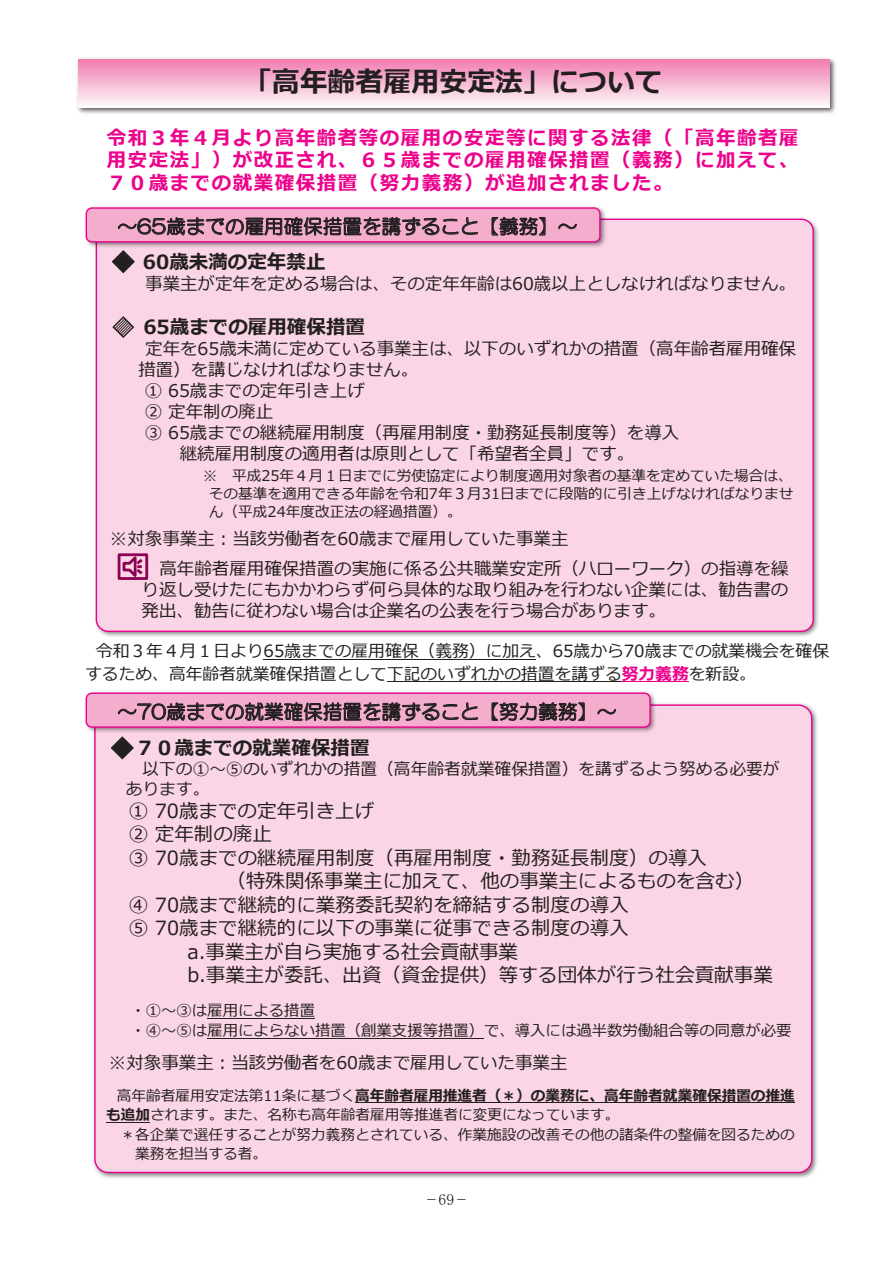
<style>
.page{position:relative;width:893px;height:1263px;background:#fff}
.page>*{position:absolute;margin:0;border:0;box-sizing:border-box;transform-origin:0 0}
.t1{font:700 27.9px "Meiryo";color:#231f20}
.t2{font:19.5px "Meiryo";color:#231f20}
.t3{font:700 19.5px/22.4px "Meiryo";letter-spacing:.075em;color:#ed028c;text-align:justify}
.t4{font:19.5px "HG Maru Gothic MPRO";letter-spacing:.005em;color:#231f20}
.t5{font:700 19.5px "Meiryo";color:#231f20}
.t6{font:17.55px/29.2px "Meiryo";color:#231f20}
.t7{font:16.8px/20.1px "Meiryo";color:#231f20}
.t8{font:15.75px "MS P Mincho";color:#231f20;scale:1.2 1}
.t9{font:15.45px/20.2px "Meiryo";color:#231f20}
.t10{font:14.7px/18.1px "Meiryo";color:#231f20}
.s1{font-weight:700;color:#ed028c}
.s2{font-weight:700}
</style>
<div class="page">
<img style="left:77px;top:58px;width:759px;height:56px">
<div style="left:79px;top:59px;width:750px;height:49px;background:linear-gradient(to bottom,#f07bb0,#fefcfc)"></div>
<img style="left:95px;top:218px;width:723px;height:419px">
<div style="left:96px;top:219px;width:717px;height:412px;background:#fad5e5;border-radius:12px"></div>
<svg style="left:112px;top:251px;width:23px;height:22px"></svg>
<svg style="left:112px;top:316px;width:22px;height:22px"></svg>
<img style="left:85px;top:206px;width:523px;height:45px">
<div style="left:86px;top:208px;width:514px;height:34px;background:#f5adce;border-radius:6px"></div>
<div style="left:86px;top:207px;width:515px;height:36px;border:1px solid #ed028c;border-radius:6px"></div>
<svg style="left:118px;top:217px;width:360px;height:19px"></svg>
<svg style="left:492px;top:217px;width:53px;height:19px"></svg>
<svg style="left:558px;top:224px;width:18px;height:5px"></svg>
<img style="left:93px;top:703px;width:724px;height:475px">
<div style="left:95px;top:705px;width:717px;height:467px;background:#fad5e5;border-radius:13px"></div>
<svg style="left:111px;top:736px;width:23px;height:23px"></svg>
<hr style="left:355px;top:1102px;width:440px;height:1px;background:#231f20">
<hr style="left:106px;top:1122px;width:44px;height:1px;background:#231f20">
<img style="left:85px;top:691px;width:574px;height:45px">
<div style="left:86px;top:693px;width:564px;height:34px;background:#f5adce;border-radius:6px"></div>
<div style="left:86px;top:692px;width:565px;height:36px;border:1px solid #ed028c;border-radius:6px"></div>
<svg style="left:118px;top:702px;width:360px;height:19px"></svg>
<svg style="left:492px;top:702px;width:93px;height:19px"></svg>
<svg style="left:597px;top:709px;width:19px;height:5px"></svg>
<hr style="left:264px;top:659px;width:272px;height:1px;background:#231f20">
<hr style="left:387px;top:681px;width:235px;height:1px;background:#231f20">
<hr style="left:622px;top:681px;width:67px;height:1px;background:#ed028c">
<svg style="left:117px;top:553px;width:32px;height:27px"></svg>
<hr style="left:207px;top:1018px;width:108px;height:1px;background:#231f20">
<hr style="left:207px;top:1038px;width:277px;height:1px;background:#231f20">
<h1 class="t1" style="left:244px;top:62px;width:421px">「高年齢者雇用安定法」について</h1>
<p class="t3" style="left:107px;top:128px;width:693px">令和３年４月より高年齢者等の雇用の安定等に関する法律（「高年齢者雇用安定法」）が改正され、６５歳までの雇用確保措置（義務）に加えて、７０歳までの就業確保措置（努力義務）が追加されました。</p>
<p class="t4" style="left:117px;top:217px;width:461px">～65歳までの雇用確保措置を講ずること【義務】～</p>
<p class="t5" style="left:143px;top:248px;width:184px">60歳未満の定年禁止</p>
<p class="t6" style="left:145px;top:269px;width:652px">事業主が定年を定める場合は、その定年年齢は60歳以上としなければなりません。</p>
<p class="t5" style="left:143px;top:313px;width:223px">65歳までの雇用確保措置</p>
<p class="t6" style="left:145px;top:335px;width:652px">定年を65歳未満に定めている事業主は、以下のいずれかの措置（高年齢者雇用確保</p>
<p class="t6" style="left:138px;top:356px;width:281px">措置）を講じなければなりません。</p>
<p class="t6" style="left:145px;top:377px;width:222px">① 65歳までの定年引き上げ</p>
<p class="t6" style="left:145px;top:398px;width:130px">② 定年制の廃止</p>
<p class="t6" style="left:145px;top:419px;width:536px">③ 65歳までの継続雇用制度（再雇用制度・勤務延長制度等）を導入</p>
<p class="t6" style="left:180px;top:440px;width:456px">継続雇用制度の適用者は原則として「希望者全員」です。</p>
<p class="t10" style="left:209px;top:467px;width:586px;text-align:justify;text-indent:-6px">※ 平成25年４月１日までに労使協定により制度適用対象者の基準を定めていた場合は、その基準を適用できる年齢を令和7年３月31日までに段階的に引き上げなければなりません（平成24年度改正法の経過措置）。</p>
<p class="t6" style="left:159px;top:525px;width:631px;text-indent:-50px">※対象事業主︓当該労働者を60歳まで雇用していた事業主<br>高年齢者雇用確保措置の実施に係る公共職業安定所（ハローワーク）の指導を繰</p>
<p class="t6" style="left:142px;top:580px;width:648px;line-height:21px">り返し受けたにもかかわらず何ら具体的な取り組みを行わない企業には、勧告書の発出、勧告に従わない場合は企業名の公表を行う場合があります。</p>
<p class="t7" style="left:85px;top:641px;width:745px;line-height:22.2px;text-indent:11px">令和３年４月１日より65歳までの雇用確保（義務）に加え、65歳から70歳までの就業機会を確保するため、高年齢者就業確保措置として下記のいずれかの措置を講ずる<span class="s1">努力義務</span>を新設。</p>
<p class="t4" style="left:117px;top:702px;width:500px">～70歳までの就業確保措置を講ずること【努力義務】～</p>
<p class="t5" style="left:135px;top:734px;width:236px">７０歳までの就業確保措置</p>
<p class="t7" style="left:126px;top:760px;width:655px;text-indent:17px">以下の①～⑤のいずれかの措置（高年齢者就業確保措置）を講ずるよう努める必要があります。</p>
<p class="t2" style="left:129px;top:797px;width:247px">① 70歳までの定年引き上げ</p>
<p class="t2" style="left:129px;top:821px;width:145px">② 定年制の廃止</p>
<p class="t2" style="left:129px;top:844px;width:580px">③ 70歳までの継続雇用制度（再雇用制度・勤務延長制度）の導入</p>
<p class="t2" style="left:227px;top:867px;width:529px">（特殊関係事業主に加えて、他の事業主によるものを含む）</p>
<p class="t2" style="left:129px;top:891px;width:502px">④ 70歳まで継続的に業務委託契約を締結する制度の導入</p>
<p class="t2" style="left:129px;top:914px;width:502px">⑤ 70歳まで継続的に以下の事業に従事できる制度の導入</p>
<p class="t2" style="left:187px;top:938px;width:332px">a.事業主が自ら実施する社会貢献事業</p>
<p class="t2" style="left:187px;top:961px;width:587px">b.事業主が委託、出資（資金提供）等する団体が行う社会貢献事業</p>
<p class="t9" style="left:130px;top:1001px;width:663px">・①～③は雇用による措置<br>・④～⑤は雇用によらない措置（創業支援等措置）で、導入には過半数労働組合等の同意が必要</p>
<p class="t6" style="left:109px;top:1048px;width:460px">※対象事業主︓当該労働者を60歳まで雇用していた事業主</p>
<p class="t10" style="left:106px;top:1086px;width:690px;line-height:19.6px;text-indent:11px">高年齢者雇用安定法第11条に基づく<span class="s2">高年齢者雇用推進者（＊）の業務に、高年齢者就業確保措置の推進も追加</span>されます。また、名称も高年齢者雇用等推進者に変更になっています。</p>
<p class="t10" style="left:135px;top:1125px;width:661px;line-height:19.4px;text-indent:-15px">＊各企業で選任することが努力義務とされている、作業施設の改善その他の諸条件の整備を図るための業務を担当する者。</p>
<p class="t8" style="left:427px;top:1191px;width:34px">-69-</p>
</div>
